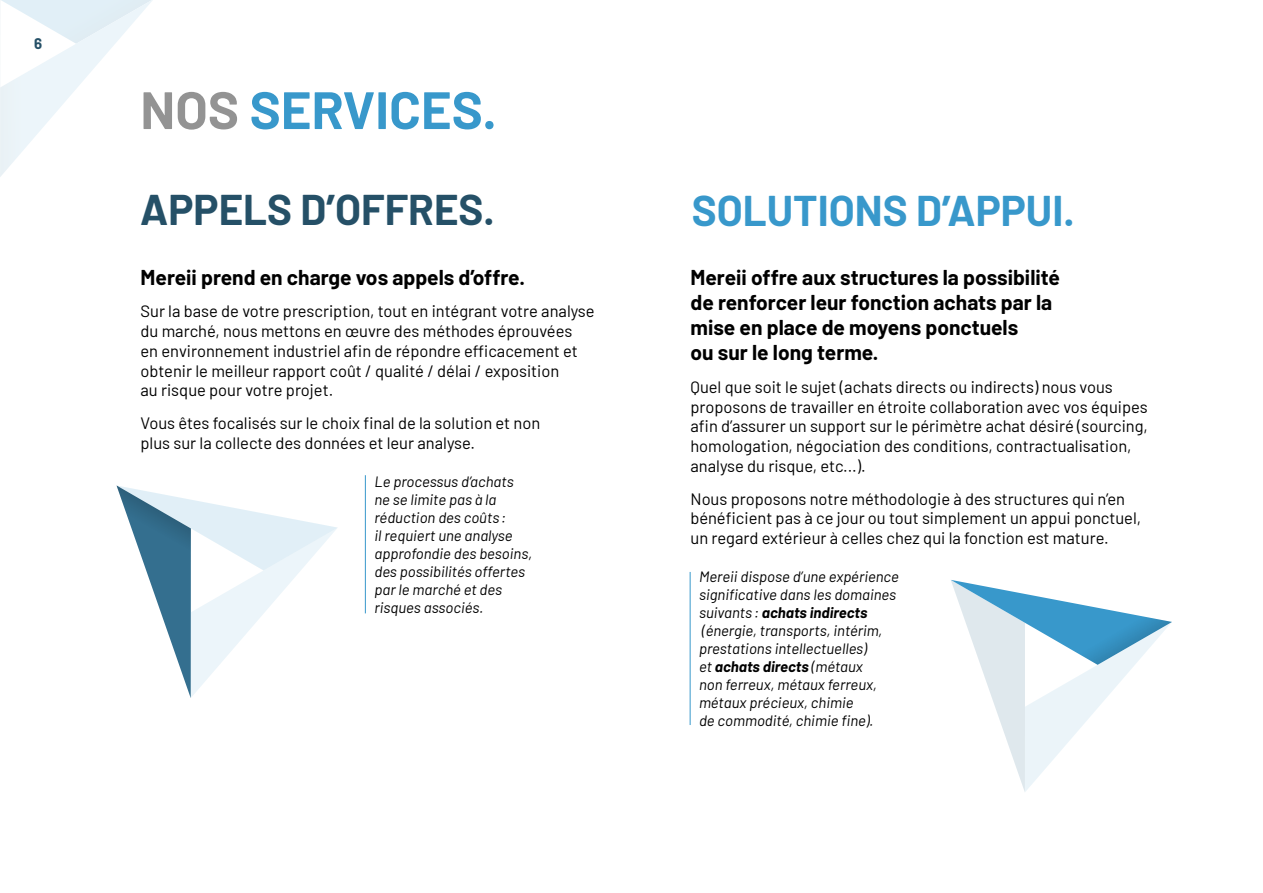
<style>
.page{position:relative;width:1263px;height:893px;background:#fff}
.page>*{position:absolute;margin:0;border:0;box-sizing:border-box;transform-origin:0 0}
.t1{font:700 52.5px "Barlow";color:#3898cb}
.t2{font:700 42px "Barlow";color:#3898cb}
.t3{font:700 42px "Barlow";color:#255067}
.t4{font:700 21px/25.2px "Barlow";color:#000}
.t5{font:16.5px/19.8px "Barlow";color:#000}
.t6{font:italic 15px/18px "Barlow";color:#000}
.t7{font:700 15px "Barlow";color:#255067}
.s1{color:#939393}
.s2{font-weight:700}
</style>
<div class="page">
<svg style="left:0;top:0;width:153px;height:177px"></svg>
<svg style="left:117px;top:485px;width:220px;height:213px"></svg>
<svg style="left:951px;top:580px;width:221px;height:212px"></svg>
<hr style="left:690px;top:572px;width:1px;height:153px;background:#3898cb">
<hr style="left:365px;top:475px;width:1px;height:138px;background:#3898cb">
<p class="t7" style="left:34px;top:33px;width:10px">6</p>
<h1 class="t1" style="left:140px;top:71px;width:358px"><span class="s1">NOS</span> SERVICES.</h1>
<h2 class="t3" style="left:140px;top:179px;width:356px">APPELS D’OFFRES.</h2>
<h2 class="t2" style="left:692px;top:179px;width:384px">SOLUTIONS D’APPUI.</h2>
<p class="t4" style="left:141px;top:263px;width:386px">Mereii prend en charge vos appels d’offre.</p>
<p class="t5" style="left:141px;top:300px;width:456px">Sur la base de votre prescription, tout en intégrant votre analyse du marché, nous mettons en œuvre des méthodes éprouvées<br>en environnement industriel afin de répondre efficacement et obtenir le meilleur rapport coût / qualité / délai / exposition<br>au risque pour votre projet.</p>
<p class="t5" style="left:141px;top:412px;width:401px">Vous êtes focalisés sur le choix final de la solution et non plus sur la collecte des données et leur analyse.</p>
<p class="t6" style="left:374px;top:471px;width:159px">Le processus d’achats ne se limite pas à la réduction des coûts :<br>il requiert une analyse approfondie des besoins, des possibilités offertes par le marché et des risques associés.</p>
<p class="t4" style="left:690px;top:263px;width:371px">Mereii offre aux structures la possibilité de renforcer leur fonction achats par la mise en place de moyens ponctuels<br>ou sur le long terme.</p>
<p class="t5" style="left:690px;top:376px;width:459px">Quel que soit le sujet (achats directs ou indirects) nous vous proposons de travailler en étroite collaboration avec vos équipes afin d’assurer un support sur le périmètre achat désiré (sourcing, homologation, négociation des conditions, contractualisation, analyse du risque, etc...).</p>
<p class="t5" style="left:690px;top:487px;width:452px">Nous proposons notre méthodologie à des structures qui n’en bénéficient pas à ce jour ou tout simplement un appui ponctuel, un regard extérieur à celles chez qui la fonction est mature.</p>
<p class="t6" style="left:699px;top:566px;width:201px">Mereii dispose d’une expérience significative dans les domaines suivants : <span class="s2">achats indirects </span>(énergie, transports, intérim, prestations intellectuelles)<br>et <span class="s2">achats directs</span> (métaux<br>non ferreux, métaux ferreux, métaux précieux, chimie<br>de commodité, chimie fine).</p>
</div>
